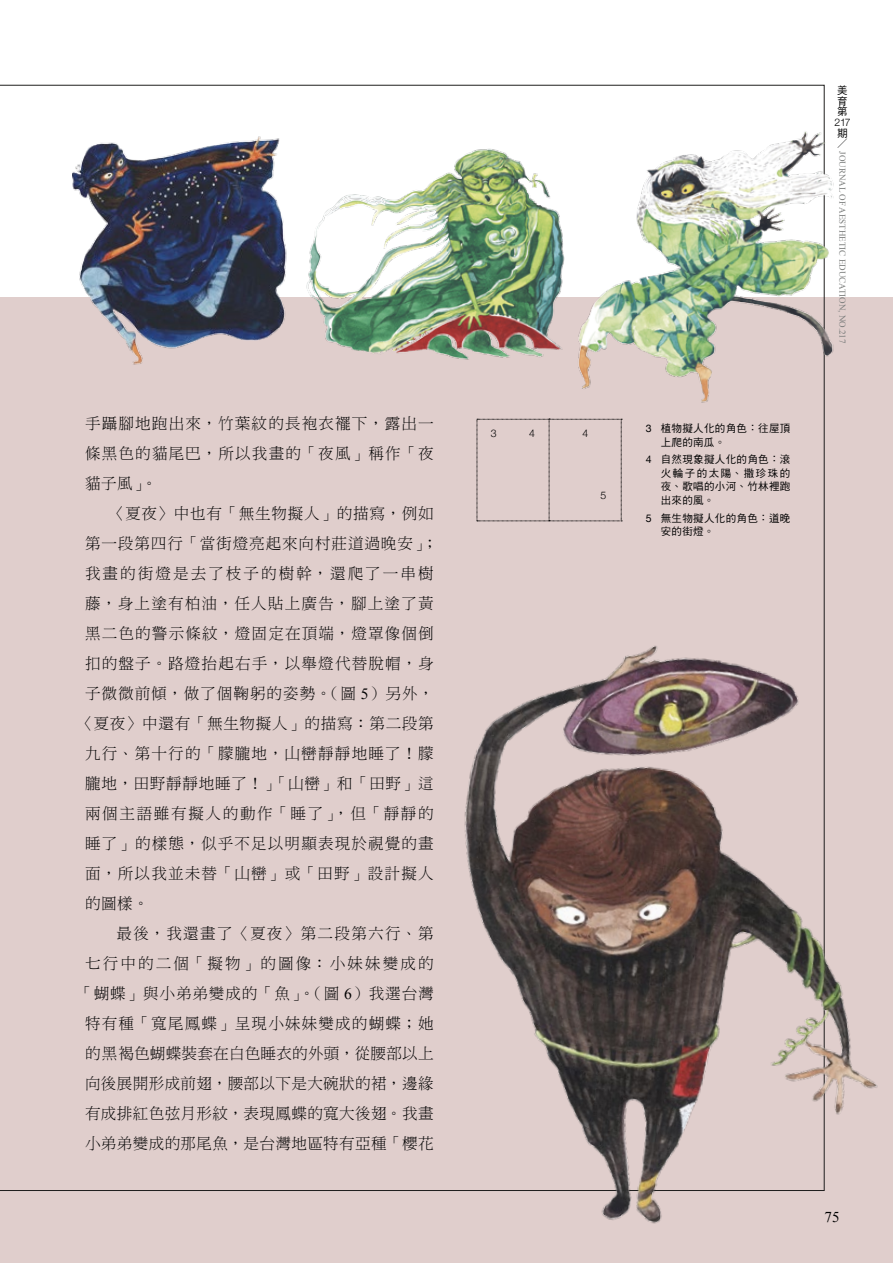
<style>
.page{position:relative;width:893px;height:1263px;background:#fff}
.page>*{position:absolute;margin:0;border:0;box-sizing:border-box;transform-origin:0 0}
.t1{font:15.6px/30px "DF Ming Std W3";letter-spacing:.07em;color:#000;text-align:justify}
.t2{font:15.6px "DF Ming Std W3";letter-spacing:.02em;color:#000}
.t3{font:15.6px "DF Ming Std W3";letter-spacing:.045em;color:#000}
.t4{font:15.6px "DF Ming Std W3";letter-spacing:.04em;color:#000}
.t5{font:15.6px "DF Ming Std W3";letter-spacing:.015em;color:#000}
.t6{font:15.6px "DF Ming Std W3";letter-spacing:.105em;color:#000}
.t7{font:15.6px "DF Ming Std W3";letter-spacing:.13em;color:#000}
.t8{font:15.6px "DF Ming Std W3";letter-spacing:.135em;color:#000}
.t9{font:15px "Times New Roman";color:#000}
.t10{font:10.5px/13.5px "DF Hei Std W5";letter-spacing:.03em;color:#000}
.t11{font:300 10.5px "Helvetica Neue";color:#000}
.t12{font:10.5px "DF Ming Std W3";color:#000}
.t13{font:9px "Times New Roman";color:#7b7d7c}
.s1{font-family:"Times New Roman"}
.s2{font-family:"Helvetica Neue"}
</style>
<div class="page">
<div style="left:0;top:298px;width:893px;height:965px;background:#e0cecc"></div>
<img style="left:285px;top:583px;width:593px;height:641px">
<img style="left:72px;top:136px;width:221px;height:229px">
<img style="left:306px;top:148px;width:266px;height:212px">
<img style="left:572px;top:128px;width:283px;height:281px">
<svg style="left:477px;top:419px;width:145px;height:103px"></svg>
<p class="t1" style="left:85px;top:408px;width:350px">手躡腳地跑出來，竹葉紋的長袍衣襬下，露出一條黑色的貓尾巴，所以我畫的「夜風」稱作「夜貓子風」。</p>
<p class="t3" style="left:109px;top:504px;width:326px">〈夏夜〉中也有「無生物擬人」的描寫，例如</p>
<p class="t1" style="left:85px;top:528px;width:354px">第一段第四行「當街燈亮起來向村莊道過晚安」；</p>
<p class="t7" style="left:85px;top:564px;width:350px">我畫的街燈是去了枝子的樹幹，還爬了一串樹</p>
<p class="t1" style="left:85px;top:588px;width:350px">藤，身上塗有柏油，任人貼上廣告，腳上塗了黃</p>
<p class="t1" style="left:85px;top:618px;width:350px">黑二色的警示條紋，燈固定在頂端，燈罩像個倒</p>
<p class="t1" style="left:85px;top:648px;width:350px">扣的盤子。路燈抬起右手，以舉燈代替脫帽，身</p>
<p class="t1" style="left:85px;top:678px;width:350px">子微微前傾，做了個鞠躬的姿勢。（圖 <span class="s1">5</span>）另外，</p>
<p class="t4" style="left:77px;top:714px;width:358px">〈夏夜〉中還有「無生物擬人」的描寫：第二段第</p>
<p class="t1" style="left:85px;top:738px;width:350px">九行、第十行的「朦朧地，山巒靜靜地睡了！朦</p>
<p class="t3" style="left:85px;top:774px;width:350px">朧地，田野靜靜地睡了！」「山巒」和「田野」這</p>
<p class="t6" style="left:85px;top:804px;width:350px">兩個主語雖有擬人的動作「睡了」，但「靜靜的</p>
<p class="t1" style="left:85px;top:828px;width:350px">睡了」的樣態，似乎不足以明顯表現於視覺的畫</p>
<p class="t1" style="left:85px;top:858px;width:350px">面，所以我並未替「山巒」或「田野」設計擬人</p>
<p class="t1" style="left:85px;top:888px;width:65px">的圖樣。</p>
<p class="t1" style="left:117px;top:918px;width:319px">最後，我還畫了〈夏夜〉第二段第六行、第</p>
<p class="t8" style="left:85px;top:954px;width:350px">七行中的二個「擬物」的圖像：小妹妹變成的</p>
<p class="t1" style="left:77px;top:978px;width:358px">「蝴蝶」與小弟弟變成的「魚」。（圖 <span class="s1">6</span>）我選台灣</p>
<p class="t1" style="left:85px;top:1008px;width:350px">特有種「寬尾鳳蝶」呈現小妹妹變成的蝴蝶；她</p>
<p class="t5" style="left:85px;top:1044px;width:350px">的黑褐色蝴蝶裝套在白色睡衣的外頭，從腰部以上</p>
<p class="t2" style="left:85px;top:1074px;width:350px">向後展開形成前翅，腰部以下是大碗狀的裙，邊緣</p>
<p class="t2" style="left:85px;top:1104px;width:350px">有成排紅色弦月形紋，表現鳳蝶的寬大後翅。我畫</p>
<p class="t2" style="left:85px;top:1134px;width:350px">小弟弟變成的那尾魚，是台灣地區特有亞種「櫻花</p>
<p class="t11" style="left:491px;top:424px;width:7px">3</p>
<p class="t11" style="left:583px;top:425px;width:7px">4</p>
<p class="t11" style="left:529px;top:425px;width:7px">4</p>
<p class="t11" style="left:600px;top:487px;width:7px">5</p>
<p class="t10" style="left:661px;top:421px;width:131px;text-indent:-15px"><span class="s2">3</span> 植物擬人化的角色：往屋頂上爬的南瓜。</p>
<p class="t10" style="left:661px;top:453px;width:131px;text-align:justify;text-indent:-15px"><span class="s2">4</span> 自然現象擬人化的角色：滾火輪子的太陽、撒珍珠的夜、歌唱的小河、竹林裡跑出來的風。</p>
<p class="t10" style="left:661px;top:511px;width:131px;text-indent:-15px"><span class="s2">5</span> 無生物擬人化的角色：道晚安的街燈。</p>
<p class="t10" style="left:837px;top:85px;width:12px;line-height:10.5px;text-align:justify">美育第</p>
<p class="t11" style="left:835px;top:113px;width:17px">217</p>
<p class="t10" style="left:837px;top:126px;width:11px">期</p>
<p class="t12" style="left:837px;top:138px;width:11px">／</p>
<p class="t13" style="left:849px;top:151px;width:194px;rotate:90deg">JOURNAL OF AESTHETIC EDUCATION, NO.217</p>
<p class="t9" style="left:825px;top:1207px;width:16px">75</p>
</div>
